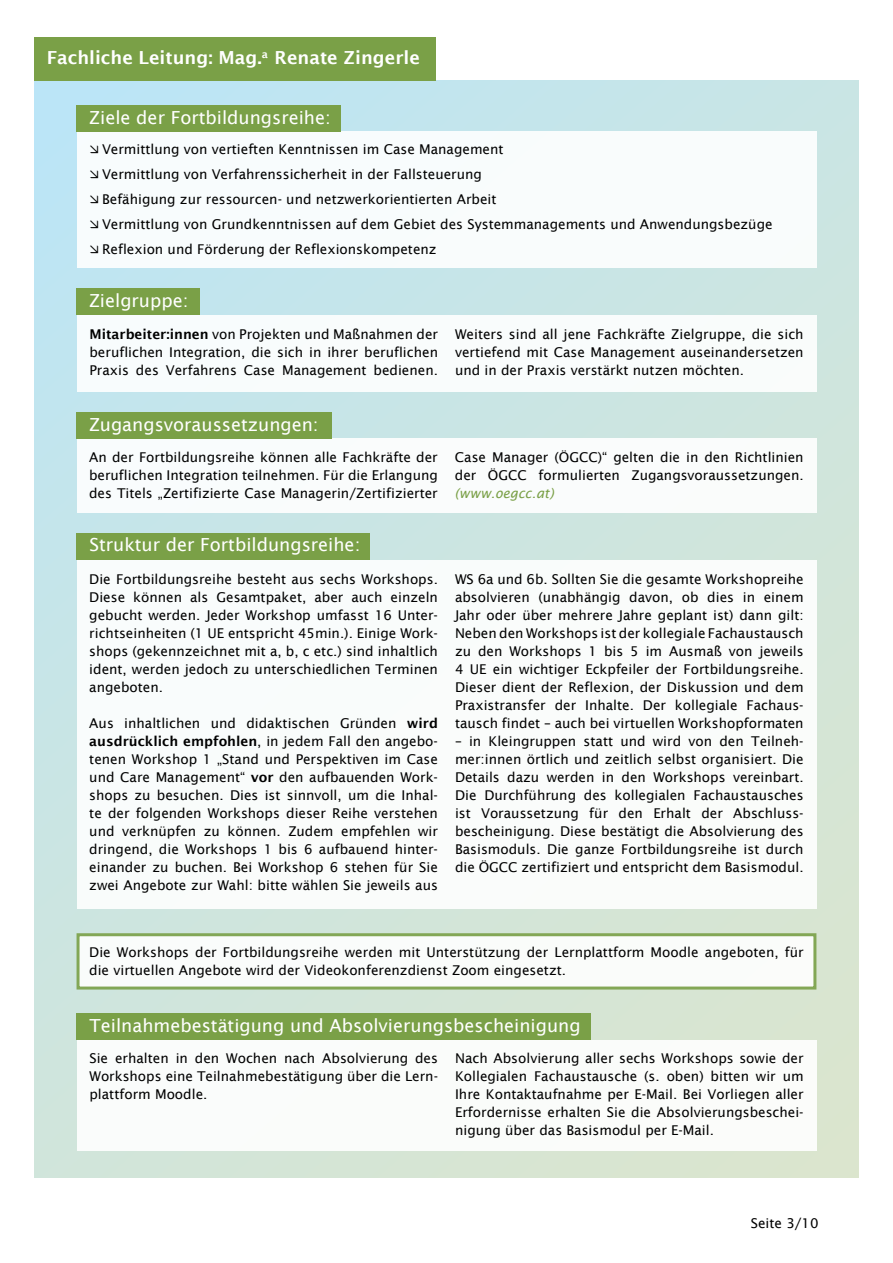
<style>
.page{position:relative;width:893px;height:1263px;background:#fff}
.page>*{position:absolute;margin:0;border:0;box-sizing:border-box;transform-origin:0 0}
.Ü{font:18px "Lucida Sans";color:#fff}
.Ü_gross{font:600 18px "Lucida Sans";color:#fff}
.main_fliesstext_spli{font:13.5px/18px "Lucida Sans";color:#000;text-align:justify}
.main{font:13.5px/18px "Lucida Sans";color:#000}
.s1{font-weight:600}
.s2{font-style:italic;color:#7aa047}
</style>
<div class="page">
<div style="left:34px;top:81px;width:825px;height:1097px;background:linear-gradient(to bottom,#c4e6ee,#d6e5d2)"></div>
<div style="left:77px;top:132px;width:739px;height:136px;background:#f8fcfc"></div>
<div style="left:77px;top:106px;width:264px;height:26px;background:#7aa047"></div>
<div style="left:77px;top:315px;width:739px;height:76px;background:#fff"></div>
<div style="left:76px;top:289px;width:124px;height:26px;background:#7aa047"></div>
<div style="left:77px;top:439px;width:739px;height:74px;background:#fff"></div>
<div style="left:76px;top:412px;width:255px;height:26px;background:#7aa047"></div>
<div style="left:77px;top:560px;width:739px;height:348px;background:#fff"></div>
<div style="left:77px;top:533px;width:293px;height:26px;background:#7aa047"></div>
<div style="left:77px;top:933px;width:739px;height:56px;background:#fff;border:3px solid #7aa047"></div>
<div style="left:34px;top:37px;width:401px;height:43px;background:#7aa047"></div>
<div style="left:77px;top:1040px;width:739px;height:110px;background:#fff"></div>
<div style="left:77px;top:1013px;width:514px;height:26px;background:#7aa047"></div>
<p class="Ü_gross" style="left:47px;top:47px;width:374px">Fachliche Leitung: Mag.<sup>a</sup> Renate Zingerle</p>
<p class="Ü" style="left:89px;top:107px;width:243px">Ziele der Fortbildungsreihe:</p>
<p class="main_fliesstext_spli" style="left:102px;top:140px;width:403px">Vermittlung von vertieften Kenntnissen im Case Management</p>
<p class="main_fliesstext_spli" style="left:102px;top:165px;width:381px">Vermittlung von Verfahrenssicherheit in der Fallsteuerung</p>
<p class="main_fliesstext_spli" style="left:102px;top:190px;width:396px">Befähigung zur ressourcen- und netzwerkorientierten Arbeit</p>
<p class="main_fliesstext_spli" style="left:102px;top:215px;width:672px">Vermittlung von Grundkenntnissen auf dem Gebiet des Systemmanagements und Anwendungsbezüge</p>
<p class="main_fliesstext_spli" style="left:102px;top:241px;width:336px">Reflexion und Förderung der Reflexionskompetenz</p>
<p class="Ü" style="left:89px;top:290px;width:101px">Zielgruppe:</p>
<p class="main_fliesstext_spli" style="left:89px;top:325px;width:350px"><span class="s1">Mitarbeiter:innen</span> von Projekten und Maßnahmen der beruflichen Integration, die sich in ihrer beruflichen Praxis des Verfahrens Case Management bedienen.</p>
<p class="main_fliesstext_spli" style="left:455px;top:325px;width:350px">Weiters sind all jene Fachkräfte Zielgruppe, die sich vertiefend mit Case Management auseinandersetzen und in der Praxis verstärkt nutzen möchten.</p>
<p class="Ü" style="left:89px;top:414px;width:231px">Zugangsvoraussetzungen:</p>
<p class="main_fliesstext_spli" style="left:89px;top:448px;width:350px">An der Fortbildungsreihe können alle Fachkräfte der beruflichen Integration teilnehmen. Für die Erlangung des Titels „Zertifizierte Case Managerin/Zertifizierter</p>
<p class="main_fliesstext_spli" style="left:455px;top:448px;width:350px">Case Manager (ÖGCC)“ gelten die in den Richtlinien der ÖGCC formulierten Zugangsvoraussetzungen. <span class="s2">(www.oegcc.at)</span></p>
<p class="Ü" style="left:89px;top:534px;width:272px">Struktur der Fortbildungsreihe:</p>
<p class="main_fliesstext_spli" style="left:89px;top:570px;width:350px">Die Fortbildungsreihe besteht aus sechs Workshops.<br>Diese können als Gesamtpaket, aber auch einzeln gebucht werden. Jeder Workshop umfasst 16 Unter&shy;richtseinheiten (1 UE entspricht 45min.). Einige Work&shy;shops (gekennzeichnet mit a, b, c etc.) sind inhaltlich ident, werden jedoch zu unterschiedlichen Terminen angeboten.</p>
<p class="main_fliesstext_spli" style="left:89px;top:714px;width:350px">Aus inhaltlichen und didaktischen Gründen <span class="s1">wird ausdrücklich empfohlen</span>, in jedem Fall den angebo&shy;tenen Workshop 1 „Stand und Perspektiven im Case und Care Management“ <span class="s1">vor</span> den aufbauenden Work&shy;shops zu besuchen. Dies ist sinnvoll, um die Inhal&shy;te der folgenden Workshops dieser Reihe verstehen und verknüpfen zu können. Zudem empfehlen wir dringend, die Workshops 1 bis 6 aufbauend hinter&shy;einander zu buchen. Bei Workshop 6 stehen für Sie zwei Angebote zur Wahl: bitte wählen Sie jeweils aus</p>
<p class="main_fliesstext_spli" style="left:455px;top:570px;width:350px">WS 6a und 6b. Sollten Sie die gesamte Workshopreihe absolvieren (unabhängig davon, ob dies in einem Jahr oder über mehrere Jahre geplant ist) dann gilt:<br>Neben den Workshops ist der kollegiale Fachaustausch zu den Workshops 1 bis 5 im Ausmaß von jeweils 4 UE ein wichtiger Eckpfeiler der Fortbildungsreihe.<br>Dieser dient der Reflexion, der Diskussion und dem Praxistransfer der Inhalte. Der kollegiale Fachaus&shy;tausch findet – auch bei virtuellen Workshopformaten</p>
<p class="main_fliesstext_spli" style="left:455px;top:732px;width:350px">– in Kleingruppen statt und wird von den Teilneh&shy;mer:innen örtlich und zeitlich selbst organisiert. Die Details dazu werden in den Workshops vereinbart.<br>Die Durchführung des kollegialen Fachaustausches ist Voraussetzung für den Erhalt der Abschluss&shy;bescheinigung. Diese bestätigt die Absolvierung des Basismoduls. Die ganze Fortbildungsreihe ist durch die ÖGCC zertifiziert und entspricht dem Basismodul.</p>
<p class="main" style="left:89px;top:943px;width:716px">Die Workshops der Fortbildungsreihe werden mit Unterstützung der Lernplattform Moodle angeboten, für die virtuellen Angebote wird der Videokonferenzdienst Zoom eingesetzt.</p>
<p class="Ü" style="left:89px;top:1015px;width:493px">Teilnahmebestätigung und Absolvierungsbescheinigung</p>
<p class="main_fliesstext_spli" style="left:89px;top:1049px;width:350px">Sie erhalten in den Wochen nach Absolvierung des Workshops eine Teilnahmebestätigung über die Lern&shy;plattform Moodle.</p>
<p class="main_fliesstext_spli" style="left:455px;top:1049px;width:350px">Nach Absolvierung aller sechs Workshops sowie der Kollegialen Fachaustausche (s. oben) bitten wir um Ihre Kontaktaufnahme per E-Mail. Bei Vorliegen aller Erfordernisse erhalten Sie die Absolvierungsbeschei&shy;nigung über das Basismodul per E-Mail.</p>
<p class="main_fliesstext_spli" style="left:751px;top:1214px;width:69px">Seite 3/10</p>
</div>
